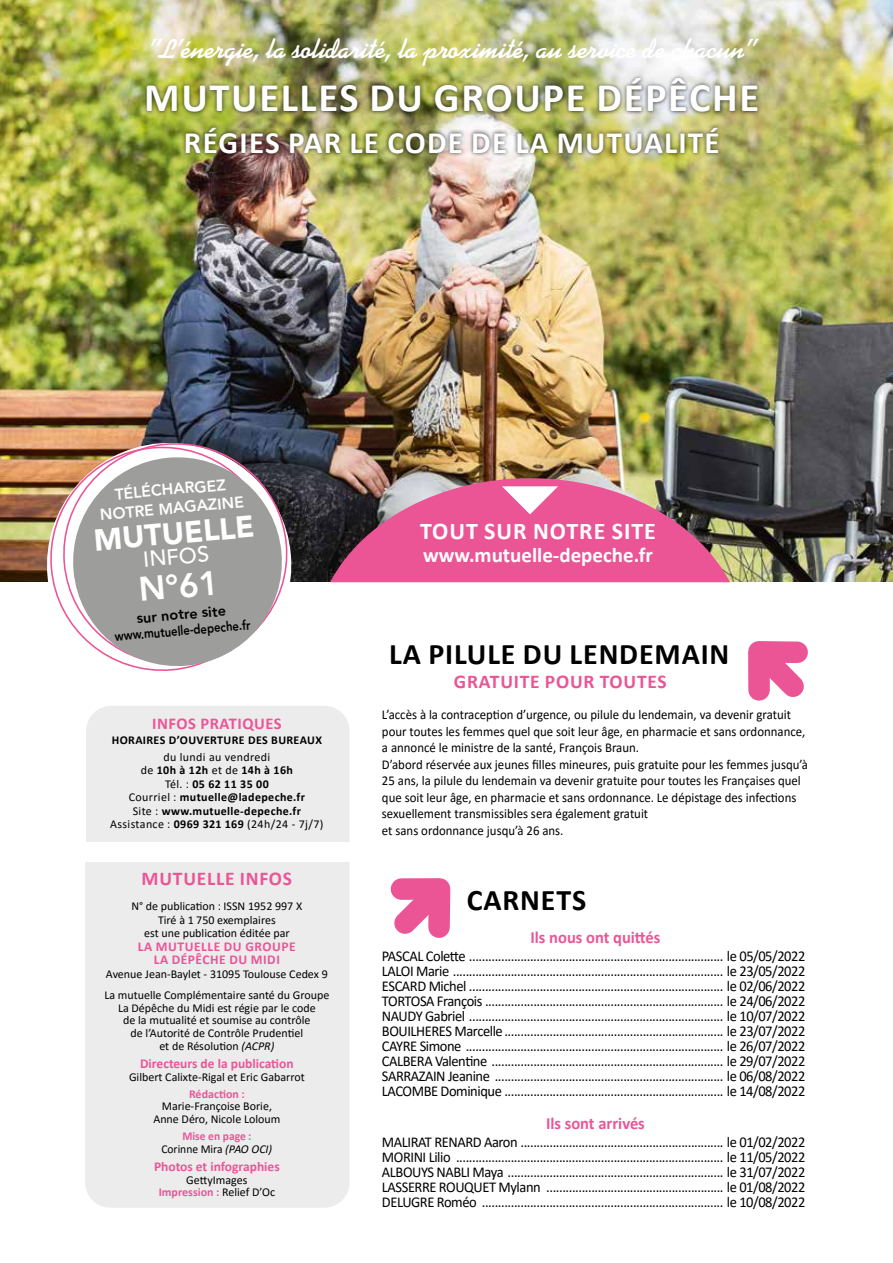
<style>
.page{position:relative;width:893px;height:1263px;background:#fff}
.page>*{position:absolute;margin:0;border:0;box-sizing:border-box;transform-origin:0 0}
.t1{font:700 40.65px "Calibri";letter-spacing:.04em;color:#fff}
.t2{font:800 33.75px "Avenir LT Std";color:#fff}
.t3{font:700 31.05px "Calibri";letter-spacing:.04em;color:#fff}
.t4{font:900 30.15px "Avenir LT Std";color:#fff}
.t5{font:700 30px "Calibri";letter-spacing:.03em;color:#000}
.t6{font:700 27.6px "Kaufmann Std";color:#fff}
.t7{font:700 24px "Calibri";letter-spacing:.04em;color:#fff}
.t8{font:500 21.75px "Avenir LT Std";color:#fff}
.t9{font:700 21px "Calibri";color:#fff}
.t10{font:700 19.5px "Calibri";letter-spacing:.04em;color:#eb5596}
.t11{font:700 17.1px "Calibri";color:#eb5596}
.t12{font:700 16.5px "Calibri";letter-spacing:.03em;color:#eb5596}
.t13{font:800 15.75px/18.9px "Avenir LT Std";color:#fff;text-align:center}
.t14{font:15px/15px "Calibri";letter-spacing:-.03em;color:#000;text-align:justify}
.t15{font:800 14.55px "Avenir LT Std";color:#000}
.t16{font:13.5px/16.5px "Calibri";color:#000;scale:.95 1}
.t17{font:700 13.5px "Calibri";color:#eb5596}
.t18{font:700 13.5px/13.5px "Calibri";letter-spacing:.04em;color:#eb5596;text-align:center}
.t19{font:800 13.35px "Avenir LT Std";color:#000;scale:.85 1}
.t20{font:12px/12.8px "Calibri";color:#000;text-align:center}
.t21{font:700 12px/13.5px "Calibri";letter-spacing:.03em;color:#000;text-align:center}
.t22{font:700 12px/12.8px "Calibri";color:#eb5596;text-align:center;scale:.96 1}
.t23{font:700 12px "Calibri";color:#eb5596}
.s1{font-weight:400}
.s2{font-style:italic}
.s3{font-weight:400;color:#000}
.s4{font-weight:400;font-style:italic;color:#000}
.s5{font-weight:700;color:#eb5596}
</style>
<div class="page">
<img style="left:0;top:0;width:893px;height:582px">
<div style="left:85px;top:862px;width:265px;height:346px;background:#ececed"></div>
<svg style="left:390px;top:878px;width:61px;height:60px"></svg>
<div style="left:143px;top:74px;width:618px;height:83px;background:#000;opacity:.75"></div>
<svg style="left:329px;top:477px;width:402px;height:106px;background:#c55d87"></svg>
<svg style="left:748px;top:641px;width:60px;height:60px"></svg>
<div style="left:86px;top:706px;width:264px;height:136px;background:#ececed"></div>
<svg style="left:42px;top:438px;width:255px;height:144px;background:#665345"></svg>
<svg style="left:46px;top:442px;width:13px;height:160px"></svg>
<svg style="left:59px;top:439px;width:233px;height:182px"></svg>
<svg style="left:69px;top:453px;width:217px;height:218px;fill:#9d9d9c"></svg>
<h3 class="t6" style="left:148px;top:32px;width:609px">”L’énergie, la solidarité, la proximité, au service de chacun”</h3>
<h1 class="t1" style="left:144px;top:69px;width:616px">MUTUELLES DU GROUPE DÉPÊCHE</h1>
<h3 class="t3" style="left:184px;top:120px;width:537px">RÉGIES PAR LE CODE DE LA MUTUALITÉ</h3>
<p class="t13" style="left:98px;top:486px;width:146px;rotate:-5deg">TÉLÉCHARGEZ<br>NOTRE MAGAZINE</p>
<h3 class="t4" style="left:92px;top:522px;width:162px;rotate:-5deg">MUTUELLE</h3>
<h3 class="t8" style="left:142px;top:547px;width:67px;rotate:-5deg">INFOS</h3>
<h2 class="t2" style="left:137px;top:570px;width:82px;rotate:-5deg">N°61</h2>
<p class="t15" style="left:136px;top:609px;width:91px;rotate:-5deg">sur notre site</p>
<p class="t19" style="left:114px;top:628px;width:162px;rotate:-5deg">www.mutuelle-depeche.fr</p>
<p class="t12" style="left:152px;top:712px;width:131px">INFOS PRATIQUES</p>
<p class="t21" style="left:112px;top:733px;width:212px">HORAIRES D’OUVERTURE DES BUREAUX</p>
<p class="t21" style="left:110px;top:750px;width:215px"><span class="s1">du lundi au vendredi<br>de</span> 10h à 12h <span class="s1">et de</span> 14h à 16h<br><span class="s1">Tél. :</span> 05 62 11 35 00<br><span class="s1">Courriel :</span> mutuelle@ladepeche.fr<br><span class="s1">Site :</span> www.mutuelle-depeche.fr<br><span class="s1">Assistance :</span> 0969 321 169 <span class="s1">(24h/24 - 7j/7)</span></p>
<h3 class="t10" style="left:142px;top:865px;width:152px">MUTUELLE INFOS</h3>
<p class="t20" style="left:131px;top:899px;width:172px;line-height:13.5px">N° de publication : ISSN 1952 997 X<br>Tiré à 1 750 exemplaires<br>est une publication éditée par</p>
<p class="t18" style="left:138px;top:939px;width:159px">LA MUTUELLE DU GROUPE<br>LA DÉPÊCHE DU MIDI</p>
<p class="t20" style="left:104px;top:963px;width:227px;line-height:21.3px;text-align:left">Avenue Jean-Baylet - 31095 Toulouse Cedex 9<br>La mutuelle Complémentaire santé du Groupe</p>
<p class="t20" style="left:118px;top:1001px;width:199px">La Dépêche du Midi est régie par le code de la mutualité et soumise au contrôle de l’Autorité de Contrôle Prudentiel<br>et de Résolution <span class="s2">(ACPR)</span></p>
<p class="t17" style="left:140px;top:1054px;width:155px">Directeurs de la publication</p>
<p class="t20" style="left:129px;top:1070px;width:177px">Gilbert Calixte-Rigal et Eric Gabarrot</p>
<p class="t23" style="left:189px;top:1085px;width:57px">Rédaction :</p>
<p class="t20" style="left:153px;top:1100px;width:128px">Marie-Françoise Borie,<br>Anne Déro, Nicole Loloum</p>
<p class="t22" style="left:161px;top:1129px;width:117px">Mise en page :<br><span class="s3">Corinne Mira</span> <span class="s4">(PAO OCI)</span></p>
<p class="t17" style="left:154px;top:1157px;width:127px">Photos et infographies</p>
<p class="t20" style="left:159px;top:1173px;width:118px">GettyImages<br><span class="s5">Impression :</span> Relief D’Oc</p>
<h3 class="t7" style="left:420px;top:514px;width:237px">TOUT SUR NOTRE SITE</h3>
<h3 class="t9" style="left:423px;top:540px;width:231px">www.mutuelle-depeche.fr</h3>
<h3 class="t5" style="left:389px;top:633px;width:342px">LA PILULE DU LENDEMAIN</h3>
<h3 class="t10" style="left:454px;top:668px;width:214px">GRATUITE POUR TOUTES</h3>
<p class="t16" style="left:382px;top:706px;width:450px">L’accès à la contraception d’urgence, ou pilule du lendemain, va devenir gratuit pour toutes les femmes quel que soit leur âge, en pharmacie et sans ordonnance, a annoncé le ministre de la santé, François Braun.<br>D’abord réservée aux jeunes filles mineures, puis gratuite pour les femmes jusqu’à 25 ans, la pilule du lendemain va devenir gratuite pour toutes les Françaises quel que soit leur âge, en pharmacie et sans ordonnance. Le dépistage des infections sexuellement transmissibles sera également gratuit<br>et sans ordonnance jusqu’à 26 ans.</p>
<h3 class="t5" style="left:467px;top:879px;width:121px">CARNETS</h3>
<p class="t11" style="left:530px;top:925px;width:131px">Ils nous ont quittés</p>
<p class="t14" style="left:382px;top:948px;width:425px">PASCAL Colette ............................................................................... le 05/05/2022<br>LALOI Marie .................................................................................... le 23/05/2022<br>ESCARD Michel ............................................................................... le 02/06/2022<br>TORTOSA François .......................................................................... le 24/06/2022<br>NAUDY Gabriel ............................................................................... le 10/07/2022<br>BOUILHERES Marcelle.................................................................... le 23/07/2022<br>CAYRE Simone ................................................................................ le 26/07/2022<br>CALBERA Valentine ........................................................................ le 29/07/2022<br>SARRAZAIN Jeanine ....................................................................... le 06/08/2022<br>LACOMBE Dominique .................................................................... le 14/08/2022</p>
<p class="t11" style="left:546px;top:1111px;width:100px">Ils sont arrivés</p>
<p class="t14" style="left:382px;top:1134px;width:425px">MALIRAT RENARD Aaron ............................................................... le 01/02/2022<br>MORINI Lilio ................................................................................... le 11/05/2022<br>ALBOUYS NABLI Maya ................................................................... le 31/07/2022<br>LASSERRE ROUQUET Mylann ....................................................... le 01/08/2022<br>DELUGRE Roméo ........................................................................... le 10/08/2022</p>
</div>
